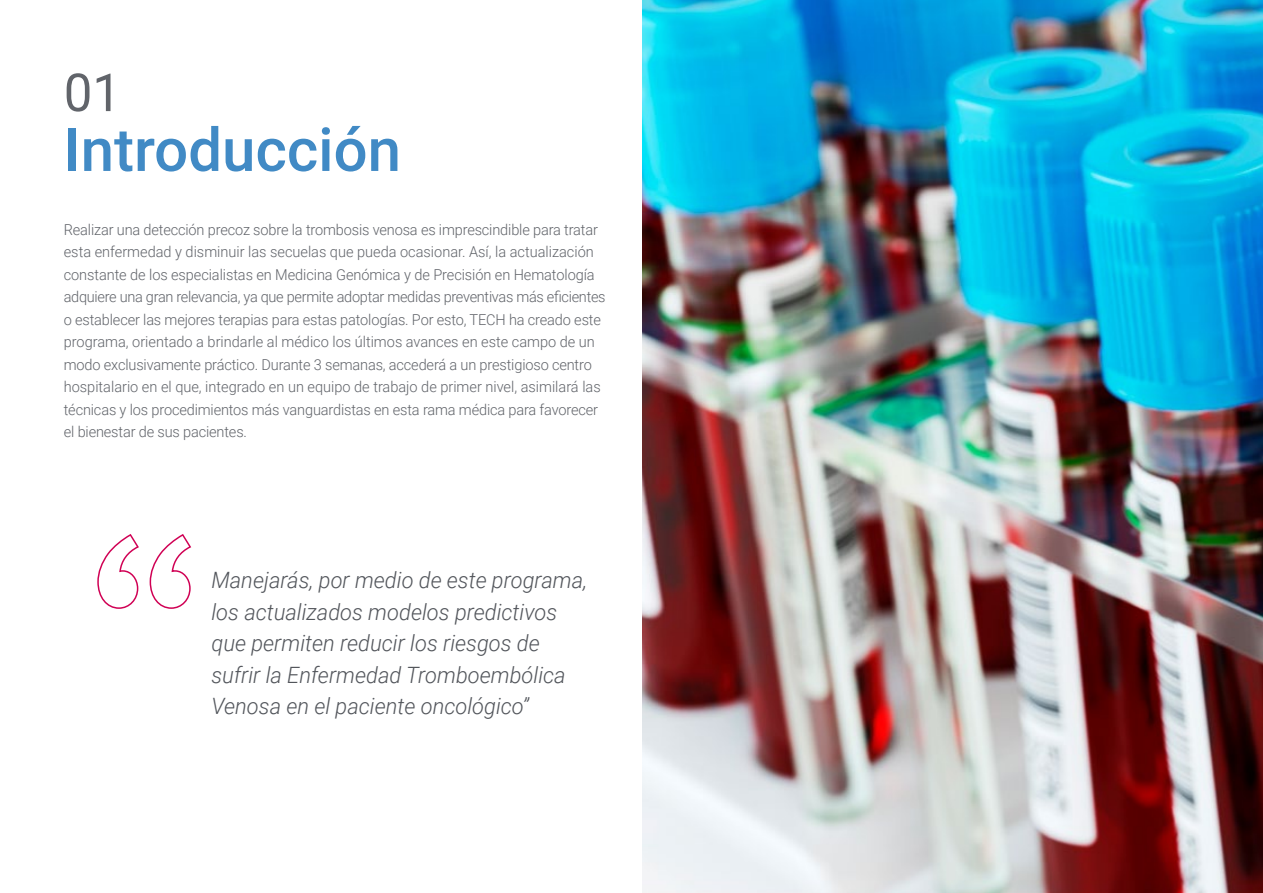
<style>
.page{position:relative;width:1263px;height:893px;background:#fff}
.page>*{position:absolute;margin:0;border:0;box-sizing:border-box;transform-origin:0 0}
.t1{font:500 60px "Roboto";color:#418ac5}
.t2{font:52.5px "Roboto";color:#61646a}
.t3{font:italic 300 22.5px/31.5px "Roboto";color:#52555b}
.t4{font:300 15px/22.5px "Roboto";letter-spacing:-.01em;color:#61646a}
</style>
<div class="page">
<svg style="left:97px;top:534px;width:95px;height:75px"></svg>
<img style="left:642px;top:0;width:621px;height:893px">
<h2 class="t2" style="left:64px;top:56px;width:59px">01</h2>
<h1 class="t1" style="left:64px;top:108px;width:339px">Introducción</h1>
<p class="t4" style="left:64px;top:217px;width:543px">Realizar una detección precoz sobre la trombosis venosa es imprescindible para tratar esta enfermedad y disminuir las secuelas que pueda ocasionar. Así, la actualización constante de los especialistas en Medicina Genómica y de Precisión en Hematología adquiere una gran relevancia, ya que permite adoptar medidas preventivas más eficientes o establecer las mejores terapias para estas patologías. Por esto, TECH ha creado este programa, orientado a brindarle al médico los últimos avances en este campo de un modo exclusivamente práctico. Durante 3 semanas, accederá a un prestigioso centro hospitalario en el que, integrado en un equipo de trabajo de primer nivel, asimilará las técnicas y los procedimientos más vanguardistas en esta rama médica para favorecer el bienestar de sus pacientes.</p>
<h3 class="t3" style="left:211px;top:564px;width:377px">Manejarás, por medio de este programa, los actualizados modelos predictivos que permiten reducir los riesgos de sufrir la Enfermedad Tromboembólica Venosa en el paciente oncológico”</h3>
</div>
